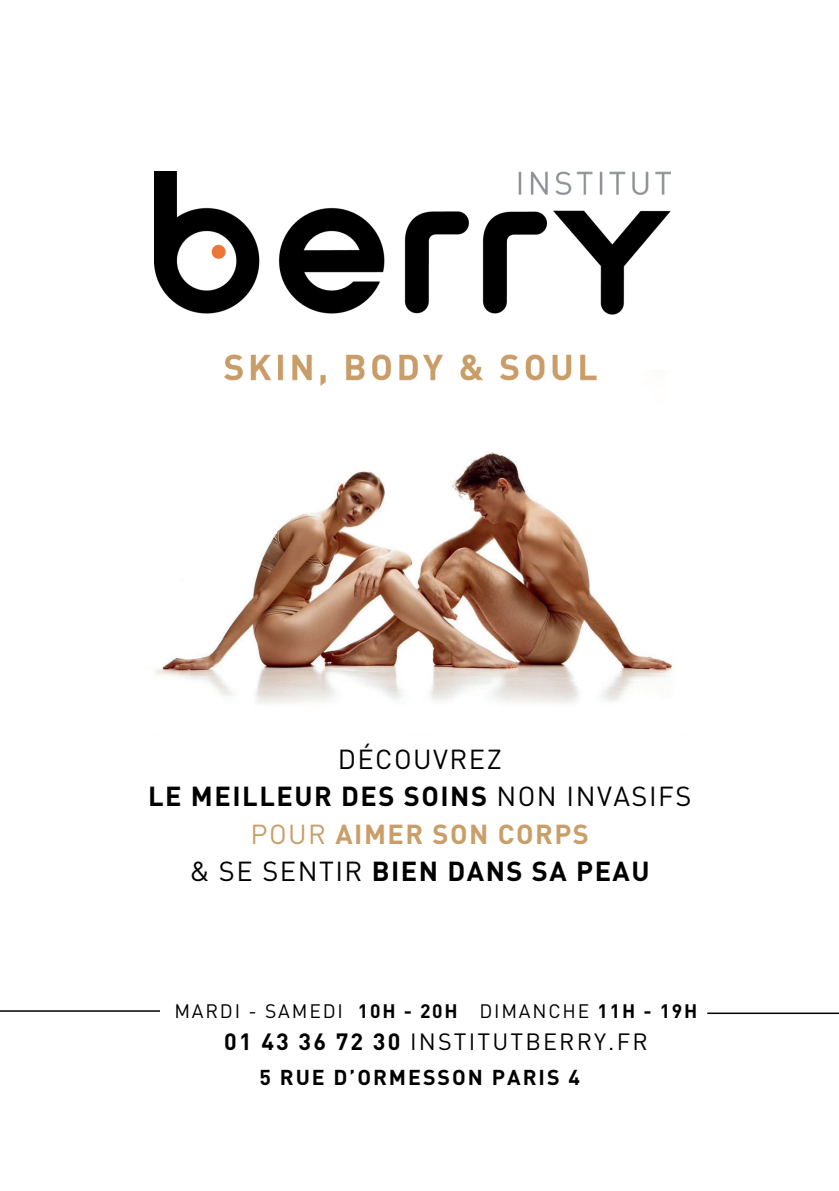
<style>
.page{position:relative;width:839px;height:1191px;background:#fff}
.page>*{position:absolute;margin:0;border:0;box-sizing:border-box;transform-origin:0 0}
.t1{font:700 27.2px/37.6px "DIN Arabic";letter-spacing:.055em;color:#000;text-align:center}
.t2{font:23.2px "DIN Arabic";letter-spacing:.095em;color:#000}
.t3{font:700 21.2px "DIN Arabic";letter-spacing:.095em;color:#000}
.t4{font:19.2px "DIN Arabic";letter-spacing:.095em;color:#000}
.s1{font-weight:400}
.s2{font-weight:400;color:#c99e69}
.s3{color:#c99e69}
.s4{font-weight:700}
</style>
<div class="page">
<img style="left:155px;top:452px;width:518px;height:252px">
<img style="left:154px;top:171px;width:516px;height:215px">
<hr style="left:0;top:1010px;width:160px;height:2px;background:#000">
<hr style="left:707px;top:1013px;width:131px;height:1px;background:#000">
<p class="t1" style="left:148px;top:740px;width:545px"><span class="s1">DÉCOUVREZ<br></span>LE MEILLEUR DES SOINS <span class="s1">NON INVASIFS<br></span><span class="s2">POUR</span> <span class="s3">AIMER SON CORPS<br></span><span class="s1">&amp; SE SENTIR</span> BIEN DANS SA PEAU</p>
<p class="t4" style="left:174px;top:997px;width:524px">MARDI - SAMEDI <span class="s4">10H - 20H</span> DIMANCHE <span class="s4">11H - 19H</span></p>
<p class="t2" style="left:224px;top:1024px;width:425px"><span class="s4">01 43 36 72 30</span> INSTITUTBERRY.FR</p>
<p class="t3" style="left:259px;top:1066px;width:322px">5 RUE D’ORMESSON PARIS 4</p>
</div>
